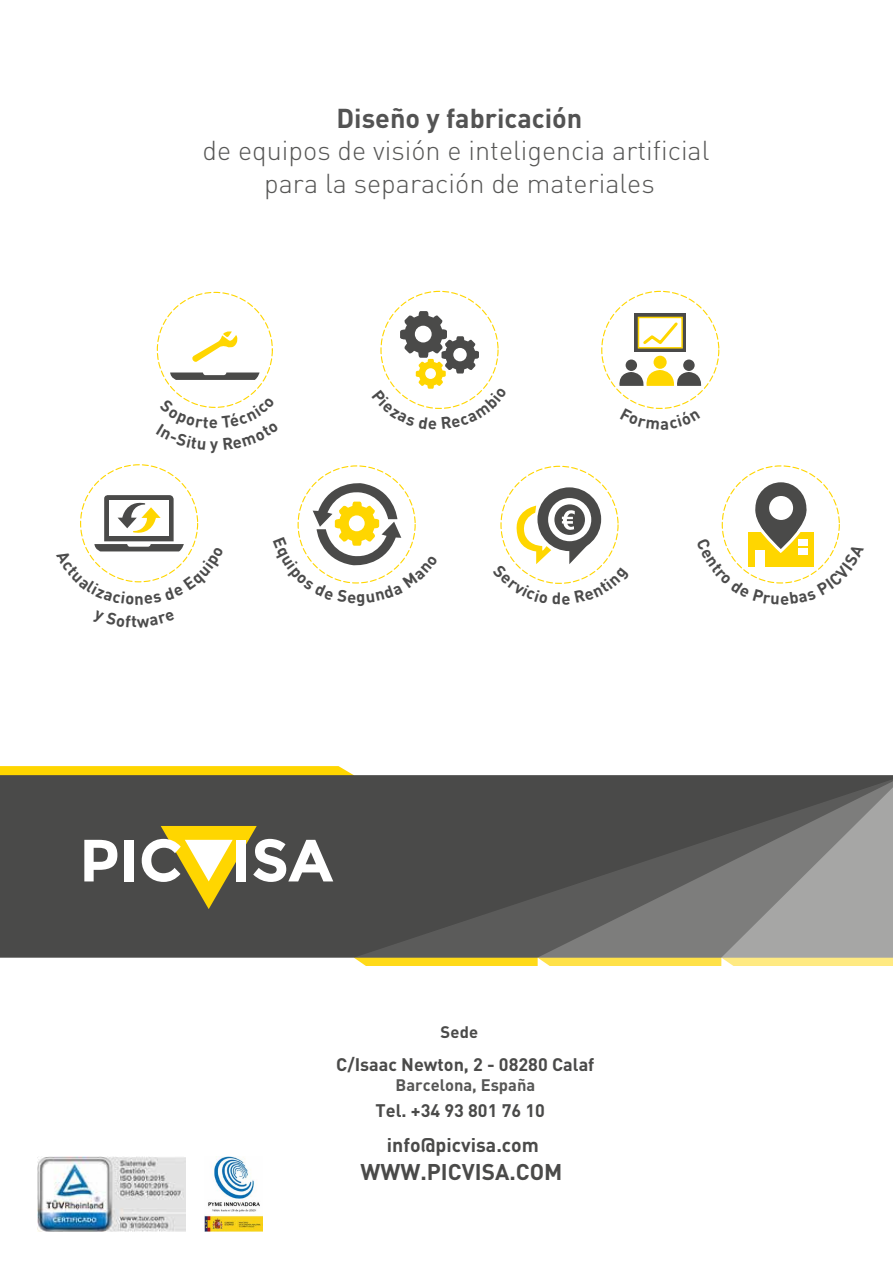
<style>
.page{position:relative;width:893px;height:1263px;background:#fff}
.page>*{position:absolute;margin:0;border:0;box-sizing:border-box;transform-origin:0 0}
.t1{font:300 27px/32.4px "DIN Pro";color:#575756;text-align:center}
.t2{font:700 27px "DIN Pro";color:#535353}
.t3{font:700 22.5px "DIN Pro";color:#4a4a49}
.t4{font:700 19.5px "DIN Pro";color:#4a4a49}
.t5{font:700 18px "DIN Pro";color:#4a4a49}
.t6{font:700 16.5px "DIN Pro";color:#575756}
.t7{font:700 16.5px "DIN Pro";color:#4a4a49}
</style>
<div class="page">
<img style="left:38px;top:1156px;width:148px;height:75px">
<svg style="left:170px;top:372px;width:90px;height:8px"></svg>
<svg style="left:192px;top:331px;width:46px;height:31px"></svg>
<svg style="left:635px;top:314px;width:51px;height:38px"></svg>
<svg style="left:638px;top:317px;width:45px;height:32px"></svg>
<svg style="left:641px;top:320px;width:39px;height:27px"></svg>
<svg style="left:619px;top:370px;width:83px;height:16px"></svg>
<div style="left:654px;top:356px;width:13px;height:13px;background:#ffd600;border-radius:50%"></div>
<div style="left:626px;top:359px;width:11px;height:12px;background:#4a4a49;border-radius:50%"></div>
<div style="left:683px;top:359px;width:12px;height:12px;background:#4a4a49;border-radius:50%"></div>
<div style="left:537px;top:487px;width:64px;height:64px;background:#4a4a49;border-radius:50%"></div>
<div style="left:548px;top:498px;width:43px;height:43px;background:#fff;border-radius:50%"></div>
<svg style="left:554px;top:504px;width:31px;height:31px"></svg>
<svg style="left:0;top:766px;width:893px;height:200px;background:#6f6d62"></svg>
<img style="left:205px;top:1156px;width:57px;height:75px">
<svg style="left:650px;top:408px;width:21px;height:1px"></svg>
<svg style="left:80px;top:495px;width:119px;height:88px"></svg>
<svg style="left:500px;top:506px;width:119px;height:78px"></svg>
<svg style="left:721px;top:485px;width:119px;height:99px"></svg>
<svg style="left:380px;top:310px;width:119px;height:99px"></svg>
<svg style="left:297px;top:480px;width:119px;height:104px"></svg>
<svg style="left:181px;top:397px;width:68px;height:11px"></svg>
<p class="t2" style="left:336px;top:95px;width:247px">Diseño y fabricación</p>
<p class="t1" style="left:203px;top:132px;width:508px">de equipos de visión e inteligencia artificial para la separación de materiales</p>
<p class="t7" style="left:441px;top:1018px;width:39px">Sede</p>
<p class="t5" style="left:336px;top:1049px;width:260px">C/Isaac Newton, 2 - 08280 Calaf</p>
<p class="t5" style="left:376px;top:1096px;width:171px">Tel. +34 93 801 76 10</p>
<p class="t6" style="left:396px;top:1071px;width:141px">Barcelona, España</p>
<p class="t4" style="left:387px;top:1128px;width:153px">info@picvisa.com</p>
<p class="t3" style="left:361px;top:1153px;width:203px">WWW.PICVISA.COM</p>
</div>
